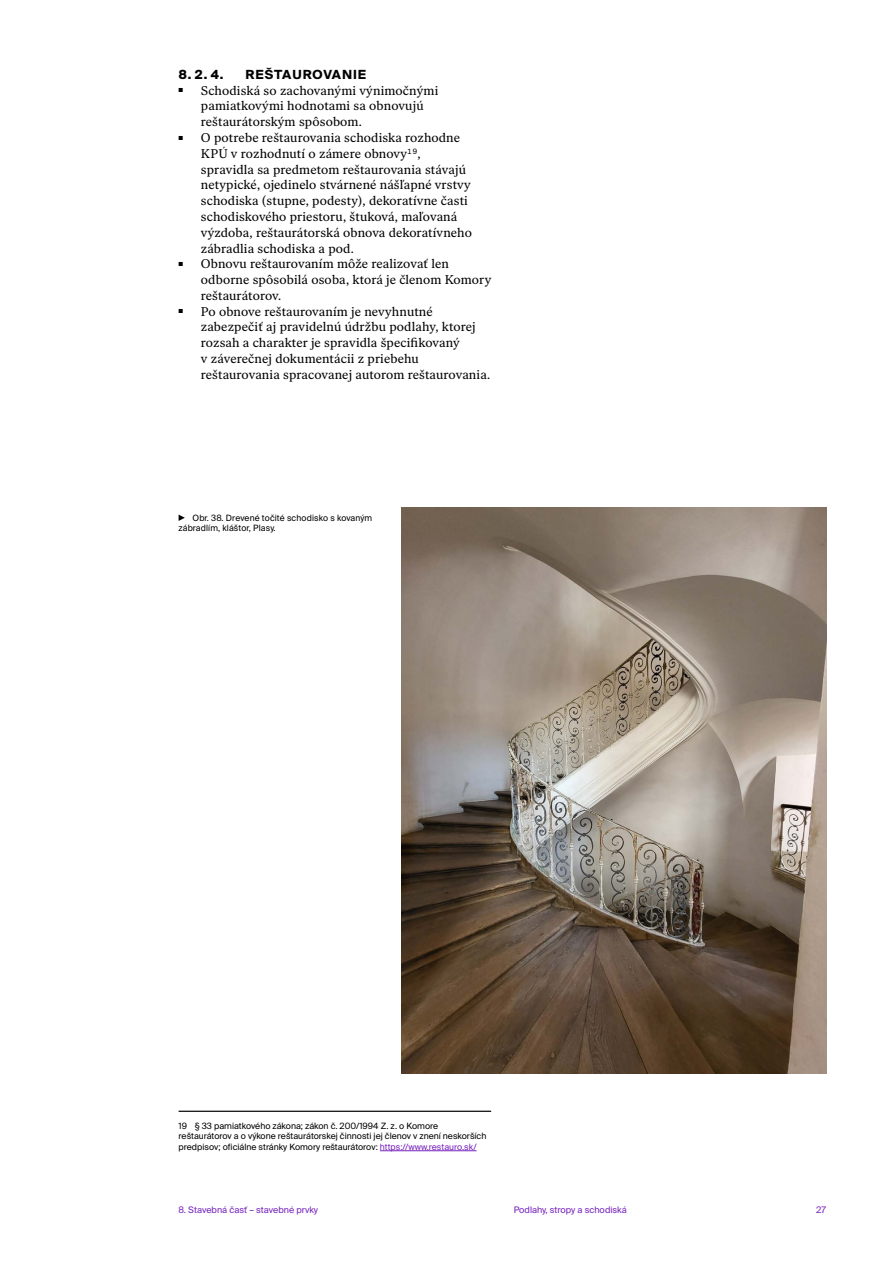
<style>
.page{position:relative;width:893px;height:1263px;background:#fff}
.page>*{position:absolute;margin:0;border:0;box-sizing:border-box;transform-origin:0 0}
.t1{font:12.6px/15.8px "Ivar Text";letter-spacing:.01em;color:#000}
.t2{font:700 12.6px "Suisse Intl";letter-spacing:.07em;color:#000}
.t3{font:9px "Suisse Intl";color:#7723bd}
.M1___Footnotes{font:8.7px/10.5px "Suisse Intl";color:#000}
.M1_-Popisky{font:8.7px/10.5px "Suisse Intl";letter-spacing:.015em;color:#000}
.s1{color:#7723bd}
</style>
<div class="page">
<hr style="left:179px;top:1111px;width:312px;height:1px;background:#000">
<hr style="left:380px;top:1150px;width:97px;height:1px;background:#7723bd">
<img style="left:402px;top:508px;width:424px;height:565px">
<svg style="left:179px;top:515px;width:6px;height:6px"></svg>
<p class="t2" style="left:179px;top:67px;width:46px">8. 2. 4.</p>
<p class="t2" style="left:246px;top:67px;width:122px">REŠTAUROVANIE</p>
<p class="t1" style="left:201px;top:82px;width:239px;text-indent:-22px"><sup>■</sup> Schodiská so zachovanými výnimočnými pamiatkovými hodnotami sa obnovujú reštaurátorským spôsobom.</p>
<p class="t1" style="left:201px;top:130px;width:272px;text-indent:-22px"><sup>■</sup> O potrebe reštaurovania schodiska rozhodne KPÚ v rozhodnutí o zámere obnovy<sup>19</sup>, spravidla sa predmetom reštaurovania stávajú netypické, ojedinelo stvárnené nášľapné vrstvy schodiska (stupne, podesty), dekoratívne časti schodiskového priestoru, štuková, maľovaná výzdoba, reštaurátorská obnova dekoratívneho zábradlia schodiska a pod.</p>
<p class="t1" style="left:201px;top:256px;width:292px;text-indent:-22px"><sup>■</sup> Obnovu reštaurovaním môže realizovať len odborne spôsobilá osoba, ktorá je členom Komory reštaurátorov.</p>
<p class="t1" style="left:201px;top:303px;width:291px;text-indent:-22px"><sup>■</sup> Po obnove reštaurovaním je nevyhnutné zabezpečiť aj pravidelnú údržbu podlahy, ktorej rozsah a charakter je spravidla špecifikovaný<br>v záverečnej dokumentácii z priebehu reštaurovania spracovanej autorom reštaurovania.</p>
<p class="M1_-Popisky" style="left:179px;top:513px;width:195px;text-indent:14px">Obr. 38. Drevené točité schodisko s kovaným zábradlím, kláštor, Plasy.</p>
<p class="M1___Footnotes" style="left:179px;top:1120px;width:309px">19 § 33 pamiatkového zákona; zákon č. 200/1994 Z. z. o Komore reštaurátorov a o výkone reštaurátorskej činnosti jej členov v znení neskorších predpisov; oficiálne stránky Komory reštaurátorov: <span class="s1">https://www.restauro.sk/</span></p>
<p class="t3" style="left:179px;top:1205px;width:141px">8. Stavebná časť – stavebné prvky</p>
<p class="t3" style="left:514px;top:1205px;width:115px">Podlahy, stropy a schodiská</p>
<p class="t3" style="left:816px;top:1205px;width:11px">27</p>
</div>
